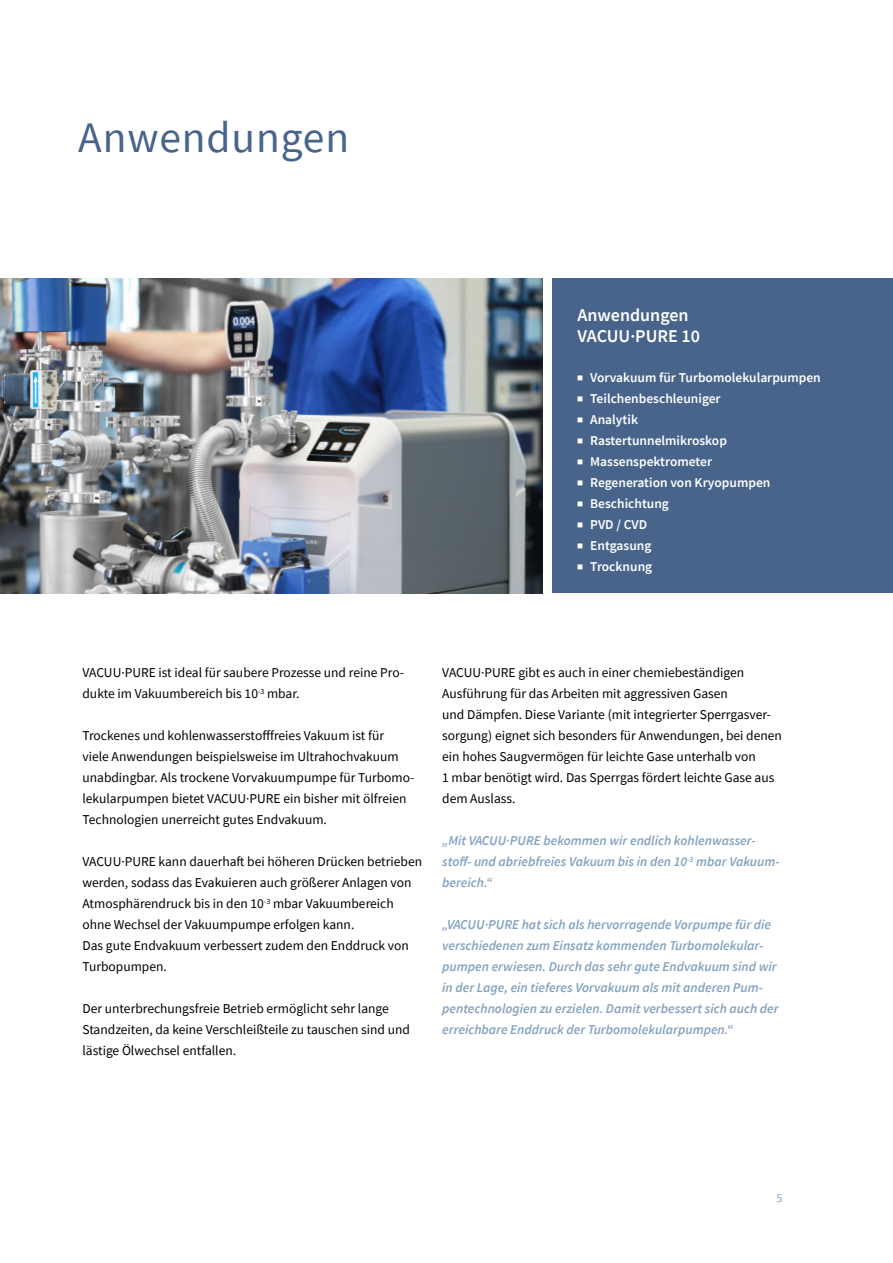
<style>
.page{position:relative;width:893px;height:1263px;background:#fff}
.page>*{position:absolute;margin:0;border:0;box-sizing:border-box;transform-origin:0 0}
.t1{font:43.5px "Source Sans Pro";letter-spacing:.02em;color:#48648b}
.t2{font:600 18px/21px "Source Sans Pro";color:#fff}
.t3{font:13.5px/21px "Source Sans Pro";color:#000}
.t4{font:italic 600 13.5px/21px "Source Sans Pro";color:#82a2c0}
.t5{font:600 13.5px "Source Sans Pro";color:#fff}
.t6{font:12px "Source Sans Pro";color:#82a2c0}
</style>
<div class="page">
<div style="left:553px;top:279px;width:340px;height:314px;background:#48648b"></div>
<img style="left:0;top:279px;width:543px;height:314px">
<h1 class="t1" style="left:78px;top:110px;width:272px">Anwendungen</h1>
<h2 class="t2" style="left:577px;top:304px;width:124px">Anwendungen<br>VACUU·PURE 10</h2>
<p class="t5" style="left:577px;top:368px;width:245px"><sup>■</sup> Vorvakuum für Turbomolekularpumpen</p>
<p class="t5" style="left:577px;top:389px;width:145px"><sup>■</sup> Teilchenbeschleuniger</p>
<p class="t5" style="left:577px;top:410px;width:62px"><sup>■</sup> Analytik</p>
<p class="t5" style="left:577px;top:431px;width:151px"><sup>■</sup> Rastertunnelmikroskop</p>
<p class="t5" style="left:577px;top:452px;width:136px"><sup>■</sup> Massenspektrometer</p>
<p class="t5" style="left:577px;top:473px;width:195px"><sup>■</sup> Regeneration von Kryopumpen</p>
<p class="t5" style="left:577px;top:494px;width:93px"><sup>■</sup> Beschichtung</p>
<p class="t5" style="left:577px;top:515px;width:71px"><sup>■</sup> PVD / CVD</p>
<p class="t5" style="left:577px;top:536px;width:75px"><sup>■</sup> Entgasung</p>
<p class="t5" style="left:577px;top:557px;width:76px"><sup>■</sup> Trocknung</p>
<p class="t3" style="left:82px;top:662px;width:323px">VACUU·PURE ist ideal für saubere Prozesse und reine Pro&shy;dukte im Vakuumbereich bis 10<sup>-3</sup> mbar.</p>
<p class="t3" style="left:82px;top:725px;width:333px">Trockenes und kohlenwasserstofffreies Vakuum ist für<br>viele Anwendungen beispielsweise im Ultrahochvakuum unabdingbar. Als trockene Vorvakuumpumpe für Turbomo&shy;lekularpumpen bietet VACUU·PURE ein bisher mit ölfreien Technologien unerreicht gutes Endvakuum.</p>
<p class="t3" style="left:82px;top:851px;width:341px">VACUU·PURE kann dauerhaft bei höheren Drücken betrieben werden, sodass das Evakuieren auch größerer Anlagen von Atmosphärendruck bis in den 10<sup>-3</sup> mbar Vakuumbereich ohne Wechsel der Vakuumpumpe erfolgen kann.<br>Das gute Endvakuum verbessert zudem den Enddruck von Turbopumpen.</p>
<p class="t3" style="left:82px;top:998px;width:329px">Der unterbrechungsfreie Betrieb ermöglicht sehr lange<br>Standzeiten, da keine Verschleißteile zu tauschen sind und lästige Ölwechsel entfallen.</p>
<p class="t3" style="left:442px;top:662px;width:341px">VACUU·PURE gibt es auch in einer chemiebeständigen Ausführung für das Arbeiten mit aggressiven Gasen<br>und Dämpfen. Diese Variante (mit integrierter Sperrgasver&shy;sorgung) eignet sich besonders für Anwendungen, bei denen ein hohes Saugvermögen für leichte Gase unterhalb von<br>1 mbar benötigt wird. Das Sperrgas fördert leichte Gase aus dem Auslass.</p>
<p class="t4" style="left:442px;top:830px;width:339px">„Mit VACUU·PURE bekommen wir endlich kohlenwasser&shy;stoff- und abriebfreies Vakuum bis in den 10<sup>-3</sup> mbar Vakuum&shy;bereich.“</p>
<p class="t4" style="left:442px;top:914px;width:338px">„VACUU·PURE hat sich als hervorragende Vorpumpe für die verschiedenen zum Einsatz kommenden Turbomolekular&shy;pumpen erwiesen. Durch das sehr gute Endvakuum sind wir in der Lage, ein tieferes Vorvakuum als mit anderen Pum&shy;pentechnologien zu erzielen. Damit verbessert sich auch der erreichbare Enddruck der Turbomolekularpumpen.“</p>
<p class="t6" style="left:776px;top:1191px;width:7px">5</p>
</div>
